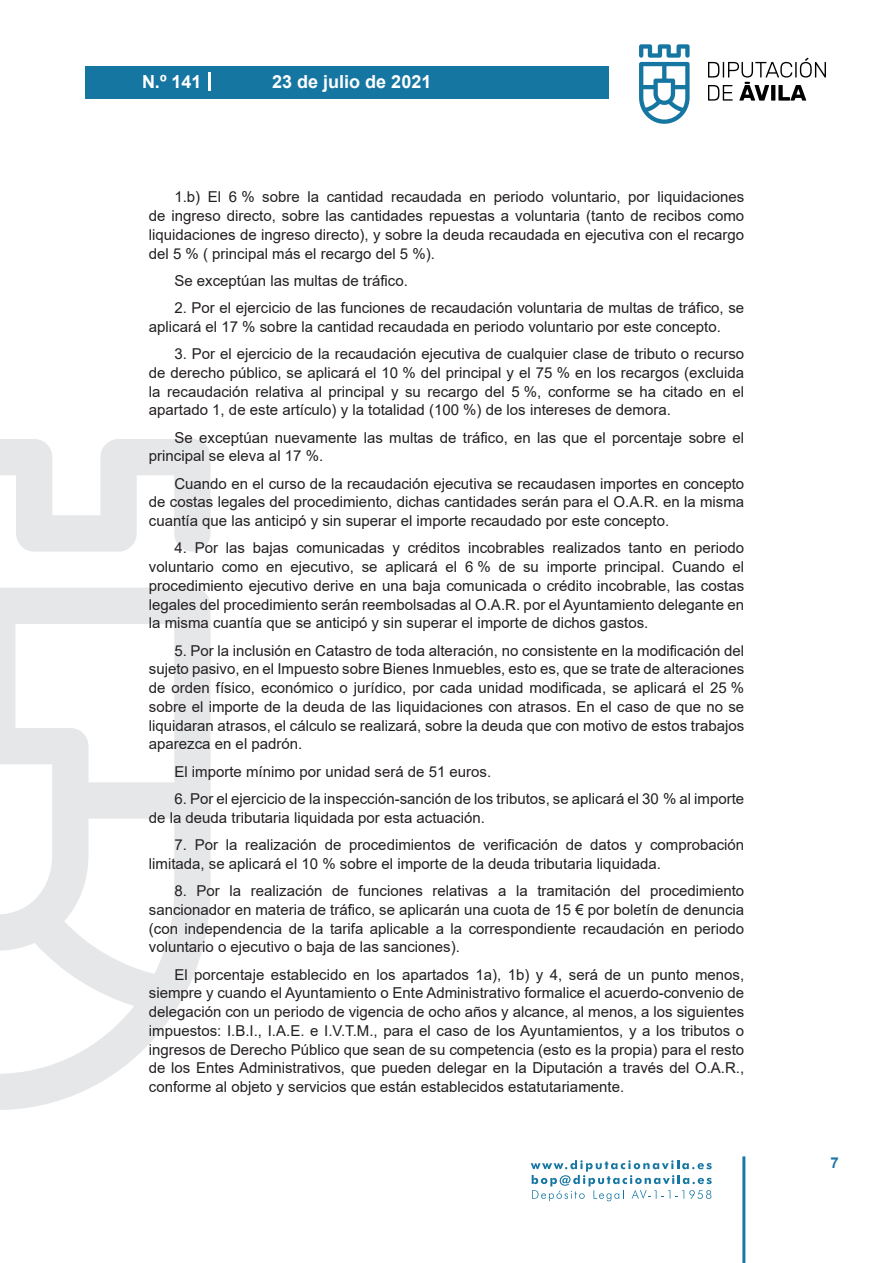
<style>
.page{position:relative;width:893px;height:1263px;background:#fff}
.page>*{position:absolute;margin:0;border:0;box-sizing:border-box;transform-origin:0 0}
.t1{font:700 18px "Arial";color:#fff}
.t2{font:15px/18.8px "Arial";color:#231f20;text-align:justify}
.t3{font:700 15px "Arial";color:#1d76a4}
</style>
<div class="page">
<svg style="left:531px;top:1160px;width:181px;height:41px"></svg>
<div style="left:85px;top:66px;width:523px;height:33px;background:#1676a2"></div>
<svg style="left:639px;top:44px;width:51px;height:80px"></svg>
<svg style="left:708px;top:58px;width:118px;height:43px"></svg>
<hr style="left:742px;top:1156px;width:3px;height:107px;background:#1d76a4">
<svg style="left:208px;top:72px;width:2px;height:18px"></svg>
<svg style="left:0;top:439px;width:211px;height:671px"></svg>
<p class="t1" style="left:142px;top:69px;width:61px">N.º 141</p>
<p class="t1" style="left:272px;top:69px;width:161px">23 de julio de 2021</p>
<p class="t2" style="left:149px;top:188px;width:597px;text-indent:26px">1.b) El 6 % sobre la cantidad recaudada en periodo voluntario, por liquidaciones de ingreso directo, sobre las cantidades repuestas a voluntaria (tanto de recibos como liquidaciones de ingreso directo), y sobre la deuda recaudada en ejecutiva con el recargo del 5 % ( principal más el recargo del 5 %).</p>
<p class="t2" style="left:174px;top:271px;width:235px">Se exceptúan las multas de tráfico.</p>
<p class="t2" style="left:149px;top:298px;width:597px;text-indent:26px">2. Por el ejercicio de las funciones de recaudación voluntaria de multas de tráfico, se aplicará el 17 % sobre la cantidad recaudada en periodo voluntario por este concepto.</p>
<p class="t2" style="left:149px;top:344px;width:597px;text-indent:26px">3. Por el ejercicio de la recaudación ejecutiva de cualquier clase de tributo o recurso de derecho público, se aplicará el 10 % del principal y el 75 % en los recargos (excluida la recaudación relativa al principal y su recargo del 5 %, conforme se ha citado en el apartado 1, de este artículo) y la totalidad (100 %) de los intereses de demora.</p>
<p class="t2" style="left:149px;top:428px;width:597px;text-indent:26px">Se exceptúan nuevamente las multas de tráfico, en las que el porcentaje sobre el principal se eleva al 17 %.</p>
<p class="t2" style="left:149px;top:474px;width:597px;text-indent:26px">Cuando en el curso de la recaudación ejecutiva se recaudasen importes en concepto de costas legales del procedimiento, dichas cantidades serán para el O.A.R. en la misma cuantía que las anticipó y sin superar el importe recaudado por este concepto.</p>
<p class="t2" style="left:149px;top:539px;width:597px;text-indent:26px">4. Por las bajas comunicadas y créditos incobrables realizados tanto en periodo voluntario como en ejecutivo, se aplicará el 6 % de su importe principal. Cuando el procedimiento ejecutivo derive en una baja comunicada o crédito incobrable, las costas legales del procedimiento serán reembolsadas al O.A.R. por el Ayuntamiento delegante en la misma cuantía que se anticipó y sin superar el importe de dichos gastos.</p>
<p class="t2" style="left:149px;top:641px;width:597px;text-indent:26px">5. Por la inclusión en Catastro de toda alteración, no consistente en la modificación del sujeto pasivo, en el Impuesto sobre Bienes Inmuebles, esto es, que se trate de alteraciones de orden físico, económico o jurídico, por cada unidad modificada, se aplicará el 25 % sobre el importe de la deuda de las liquidaciones con atrasos. En el caso de que no se liquidaran atrasos, el cálculo se realizará, sobre la deuda que con motivo de estos trabajos aparezca en el padrón.</p>
<p class="t2" style="left:174px;top:762px;width:318px">El importe mínimo por unidad será de 51 euros.</p>
<p class="t2" style="left:149px;top:789px;width:597px;text-indent:26px">6. Por el ejercicio de la inspección-sanción de los tributos, se aplicará el 30 % al importe de la deuda tributaria liquidada por esta actuación.</p>
<p class="t2" style="left:149px;top:835px;width:597px;text-indent:26px">7. Por la realización de procedimientos de verificación de datos y comprobación limitada, se aplicará el 10 % sobre el importe de la deuda tributaria liquidada.</p>
<p class="t2" style="left:149px;top:881px;width:597px;text-indent:26px">8. Por la realización de funciones relativas a la tramitación del procedimiento sancionador en materia de tráfico, se aplicarán una cuota de 15 € por boletín de denuncia (con independencia de la tarifa aplicable a la correspondiente recaudación en periodo voluntario o ejecutivo o baja de las sanciones).</p>
<p class="t2" style="left:149px;top:965px;width:597px;text-indent:26px">El porcentaje establecido en los apartados 1a), 1b) y 4, será de un punto menos, siempre y cuando el Ayuntamiento o Ente Administrativo formalice el acuerdo-convenio de delegación con un periodo de vigencia de ocho años y alcance, al menos, a los siguientes impuestos: I.B.I., I.A.E. e I.V.T.M., para el caso de los Ayuntamientos, y a los tributos o ingresos de Derecho Público que sean de su competencia (esto es la propia) para el resto de los Entes Administrativos, que pueden delegar en la Diputación a través del O.A.R., conforme al objeto y servicios que están establecidos estatutariamente.</p>
<p class="t3" style="left:831px;top:1152px;width:10px">7</p>
</div>
